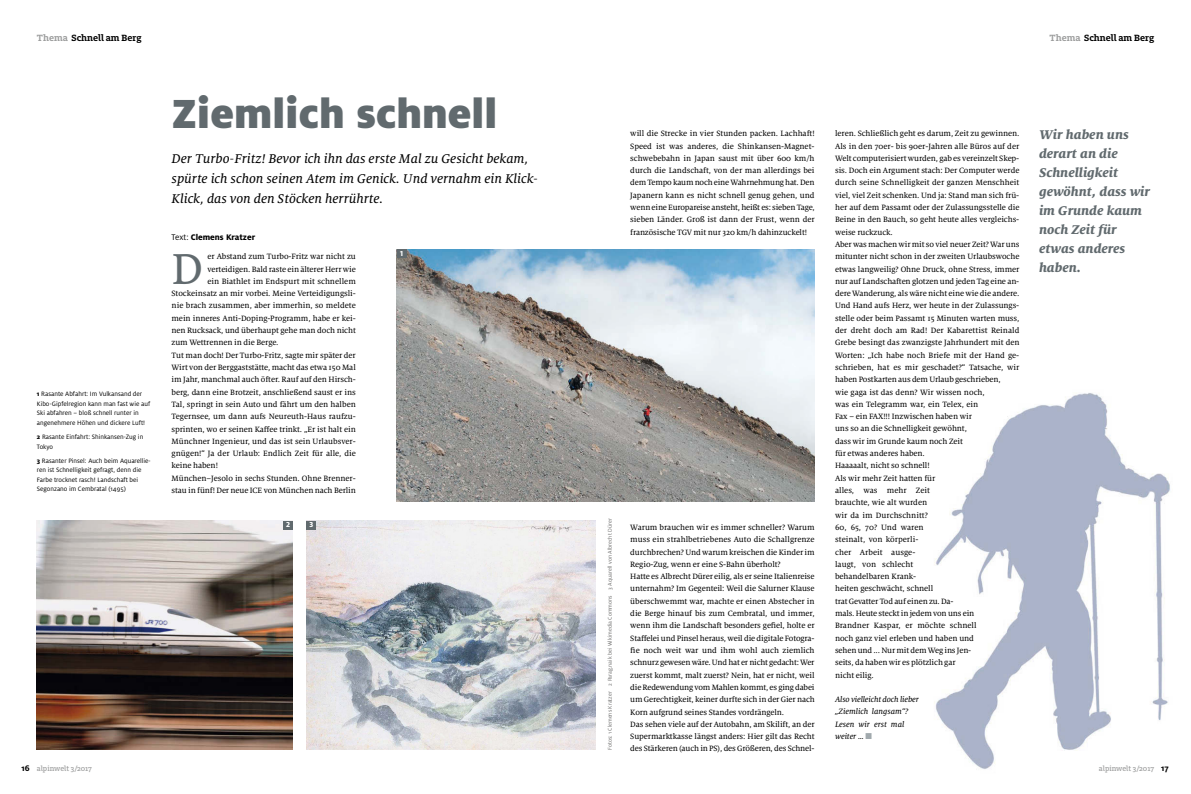
<style>
.page{position:relative;width:1191px;height:794px;background:#fff}
.page>*{position:absolute;margin:0;border:0;box-sizing:border-box;transform-origin:0 0}
.t1{font:47.9px "Milo Serif OT Text";color:#616a6e}
.t2{font:900 45px "Milo OT";color:#616a6e}
.t3{font:14px/20px "Milo Serif OT Text Ita";color:#000}
.t4{font:italic 800 14px/19px "Milo Serif OT";color:#616a6e}
.t5{font:700 10px "Milo Slab OT";color:#000}
.t6{font:800 9px "Milo OT";color:#000}
.t7{font:700 9px "Milo OT";color:#000}
.t8{font:8.5px/12.3px "Milo Serif OT Text";letter-spacing:-.01em;color:#000}
.t9{font:8.5px/12.3px "Milo Serif OT Text Ita";letter-spacing:-.01em;color:#000}
.t10{font:500 8px "Milo Slab OT";color:#9c9d9d}
.t11{font:800 8px "Milo OT";color:#fff}
.t12{font:7px/9.5px "Milo OT";color:#000}
.t13{font:6px "Milo OT";color:#6f6f6e}
.s1{color:#9c9d9d}
.s2{font-weight:800}
.s3{font-weight:400}
.s4{font-family:"Milo OT";font-weight:700;font-size:9px;color:#000}
.s5{color:#a1a9ad}
</style>
<div class="page">
<img style="left:396px;top:249px;width:418px;height:252px">
<img style="left:306px;top:521px;width:289px;height:229px">
<img style="left:37px;top:521px;width:256px;height:229px">
<div style="left:283px;top:521px;width:10px;height:8px;background:#616a6e"></div>
<div style="left:306px;top:521px;width:10px;height:8px;background:#616a6e"></div>
<div style="left:396px;top:249px;width:10px;height:8px;background:#616a6e"></div>
<img style="left:934px;top:393px;width:236px;height:376px">
<p class="t5" style="left:37px;top:34px;width:106px"><span class="s1">Thema</span> Schnell am Berg</p>
<p class="t12" style="left:37px;top:390px;width:115px"><span class="s2">1</span> Rasante Abfahrt: Im Vulkansand der Kibo-Gipfelregion kann man fast wie auf Ski abfahren – bloß schnell runter in angenehmere Höhen und dickere Luft!</p>
<p class="t12" style="left:37px;top:433px;width:108px"><span class="s2">2</span> Rasante Einfahrt: Shinkansen-Zug in<br>Tokyo</p>
<p class="t12" style="left:37px;top:456px;width:115px"><span class="s2">3</span> Rasanter Pinsel: Auch beim Aquarellie&shy;ren ist Schnelligkeit gefragt, denn die Farbe trocknet rasch! Landschaft bei Segonzano im Cembratal (1495)</p>
<h2 class="t2" style="left:171px;top:97px;width:327px">Ziemlich schnell</h2>
<h3 class="t3" style="left:172px;top:149px;width:368px">Der Turbo-Fritz! Bevor ich ihn das erste Mal zu Gesicht bekam, spürte ich schon seinen Atem im Genick. Und vernahm ein Klick-<br>Klick, das von den Stöcken herrührte.</h3>
<p class="t6" style="left:171px;top:234px;width:85px"><span class="s3">Text:</span> Clemens Kratzer</p>
<h1 class="t1" style="left:171px;top:250px;width:33px">D</h1>
<p class="t8" style="left:207px;top:251px;width:150px">er Abstand zum Turbo-Fritz war nicht zu</p>
<p class="t8" style="left:207px;top:263px;width:150px">verteidigen. Bald raste ein älterer Herr wie</p>
<p class="t8" style="left:207px;top:275px;width:150px">ein Biathlet im Endspurt mit schnellem</p>
<p class="t8" style="left:171px;top:288px;width:186px">Stockeinsatz an mir vorbei. Meine Verteidigungsli-</p>
<p class="t8" style="left:171px;top:300px;width:186px">nie brach zusammen, aber immerhin, so meldete</p>
<p class="t8" style="left:171px;top:312px;width:186px">mein inneres Anti-Doping-Programm, habe er kei-</p>
<p class="t8" style="left:171px;top:325px;width:186px">nen Rucksack, und überhaupt gehe man doch nicht</p>
<p class="t8" style="left:171px;top:337px;width:108px">zum Wettrennen in die Berge.</p>
<p class="t8" style="left:171px;top:349px;width:186px">Tut man doch! Der Turbo-Fritz, sagte mir später der</p>
<p class="t8" style="left:171px;top:362px;width:186px">Wirt von der Berggaststätte, macht das etwa 150 Mal</p>
<p class="t8" style="left:171px;top:374px;width:186px">im Jahr, manchmal auch öfter. Rauf auf den Hirsch-</p>
<p class="t8" style="left:171px;top:386px;width:186px">berg, dann eine Brotzeit, anschließend saust er ins</p>
<p class="t8" style="left:171px;top:398px;width:186px">Tal, springt in sein Auto und fährt um den halben</p>
<p class="t8" style="left:171px;top:411px;width:186px">Tegernsee, um dann aufs Neureuth-Haus raufzu-</p>
<p class="t8" style="left:171px;top:423px;width:186px">sprinten, wo er seinen Kaffee trinkt. „Er ist halt ein</p>
<p class="t8" style="left:171px;top:435px;width:186px">Münchner Ingenieur, und das ist sein Urlaubsver-</p>
<p class="t8" style="left:171px;top:448px;width:186px">gnügen!“ Ja der Urlaub: Endlich Zeit für alle, die</p>
<p class="t8" style="left:171px;top:460px;width:48px">keine haben!</p>
<p class="t8" style="left:171px;top:472px;width:186px">München–Jesolo in sechs Stunden. Ohne Brenner-</p>
<p class="t8" style="left:171px;top:485px;width:186px">stau in fünf! Der neue ICE von München nach Berlin</p>
<p class="t11" style="left:286px;top:522px;width:5px">2</p>
<p class="t11" style="left:309px;top:522px;width:5px">3</p>
<p class="t11" style="left:400px;top:250px;width:5px">1</p>
<p class="t10" style="left:22px;top:766px;width:72px"><span class="s4">16</span> alpinwelt 3/2017</p>
<p class="t5" style="left:1049px;top:34px;width:106px"><span class="s1">Thema</span> Schnell am Berg</p>
<p class="t8" style="left:630px;top:128px;width:186px;text-align:justify">will die Strecke in vier Stunden packen. Lachhaft!<br>Speed ist was anderes, die Shinkansen-Magnet&shy;schwebebahn in Japan saust mit über 600 km/h durch die Landschaft, von der man allerdings bei dem Tempo kaum noch eine Wahrnehmung hat. Den Japanern kann es nicht schnell genug gehen, und wenn eine Europareise ansteht, heißt es: sieben Tage, sieben Länder. Groß ist dann der Frust, wenn der französische TGV mit nur 320 km/h dahinzuckelt!</p>
<p class="t13" style="left:608px;top:750px;width:233px;rotate:-90deg">Fotos: 1 Clemens Kratzer 2 Parag.naik bei Wikimedia Commons 3 Aquarell von Albrecht Dürer</p>
<p class="t8" style="left:630px;top:521px;width:186px">Warum brauchen wir es immer schneller? Warum muss ein strahlbetriebenes Auto die Schallgrenze durchbrechen? Und warum kreischen die Kinder im Regio-Zug, wenn er eine S-Bahn überholt?<br>Hatte es Albrecht Dürer eilig, als er seine Italienreise unternahm? Im Gegenteil: Weil die Salurner Klause überschwemmt war, machte er einen Abstecher in die Berge hinauf bis zum Cembratal, und immer, wenn ihm die Landschaft besonders gefiel, holte er Staffelei und Pinsel heraus, weil die digitale Fotogra&shy;fie noch weit war und ihm wohl auch ziemlich schnurz gewesen wäre. Und hat er nicht gedacht: Wer zuerst kommt, malt zuerst? Nein, hat er nicht, weil die Redewendung vom Mahlen kommt, es ging dabei um Gerechtigkeit, keiner durfte sich in der Gier nach Korn aufgrund seines Standes vordrängeln.<br>Das sehen viele auf der Autobahn, am Skilift, an der Supermarktkasse längst anders: Hier gilt das Recht des Stärkeren (auch in PS), des Größeren, des Schnel-</p>
<p class="t8" style="left:835px;top:128px;width:186px">leren. Schließlich geht es darum, Zeit zu gewinnen.<br>Als in den 70er- bis 90er-Jahren alle Büros auf der Welt computerisiert wurden, gab es vereinzelt Skep&shy;sis. Doch ein Argument stach: Der Computer werde durch seine Schnelligkeit der ganzen Menschheit viel, viel Zeit schenken. Und ja: Stand man sich frü&shy;her auf dem Passamt oder der Zulassungsstelle die Beine in den Bauch, so geht heute alles vergleichs&shy;weise ruckzuck.<br>Aber was machen wir mit so viel neuer Zeit? War uns mitunter nicht schon in der zweiten Urlaubswoche etwas langweilig? Ohne Druck, ohne Stress, immer nur auf Landschaften glotzen und jeden Tag eine an&shy;dere Wanderung, als wäre nicht eine wie die andere.<br>Und Hand aufs Herz, wer heute in der Zulassungs&shy;stelle oder beim Passamt 15 Minuten warten muss, der dreht doch am Rad! Der Kabarettist Reinald Grebe besingt das zwanzigste Jahrhundert mit den Worten: „Ich habe noch Briefe mit der Hand ge&shy;schrieben, hat es mir geschadet?“ Tatsache, wir haben Postkarten aus dem Urlaub geschrieben,<br>wie gaga ist das denn? Wir wissen noch,<br>was ein Telegramm war, ein Telex, ein<br>Fax – ein FAX!!! Inzwischen haben wir<br>uns so an die Schnelligkeit gewöhnt,<br>dass wir im Grunde kaum noch Zeit<br>für etwas anderes haben.<br>Haaaaalt, nicht so schnell!<br>Als wir mehr Zeit hatten für<br>alles, was mehr Zeit<br>brauchte, wie alt wurden<br>wir da im Durchschnitt?<br>60, 65, 70? Und waren<br>steinalt, von körperli-<br>cher Arbeit ausge-<br>laugt, von schlecht<br>behandelbaren Krank-<br>heiten geschwächt, schnell<br>trat Gevatter Tod auf einen zu. Da-<br>mals. Heute steckt in jedem von uns ein<br>Brandner Kaspar, er möchte schnell<br>noch ganz viel erleben und haben und<br>sehen und ... Nur mit dem Weg ins Jen-<br>seits, da haben wir es plötzlich gar<br>nicht eilig.</p>
<p class="t9" style="left:835px;top:694px;width:85px">Also vielleicht doch lieber „Ziemlich langsam“?<br>Lesen wir erst mal weiter … <span class="s5">■</span></p>
<h3 class="t4" style="left:1039px;top:126px;width:112px">Wir haben uns derart an die<br>Schnelligkeit gewöhnt, dass wir im Grunde kaum noch Zeit für etwas anderes haben.</h3>
<p class="t10" style="left:1098px;top:766px;width:57px">alpinwelt 3/2017</p>
<p class="t7" style="left:1161px;top:765px;width:9px">17</p>
</div>
